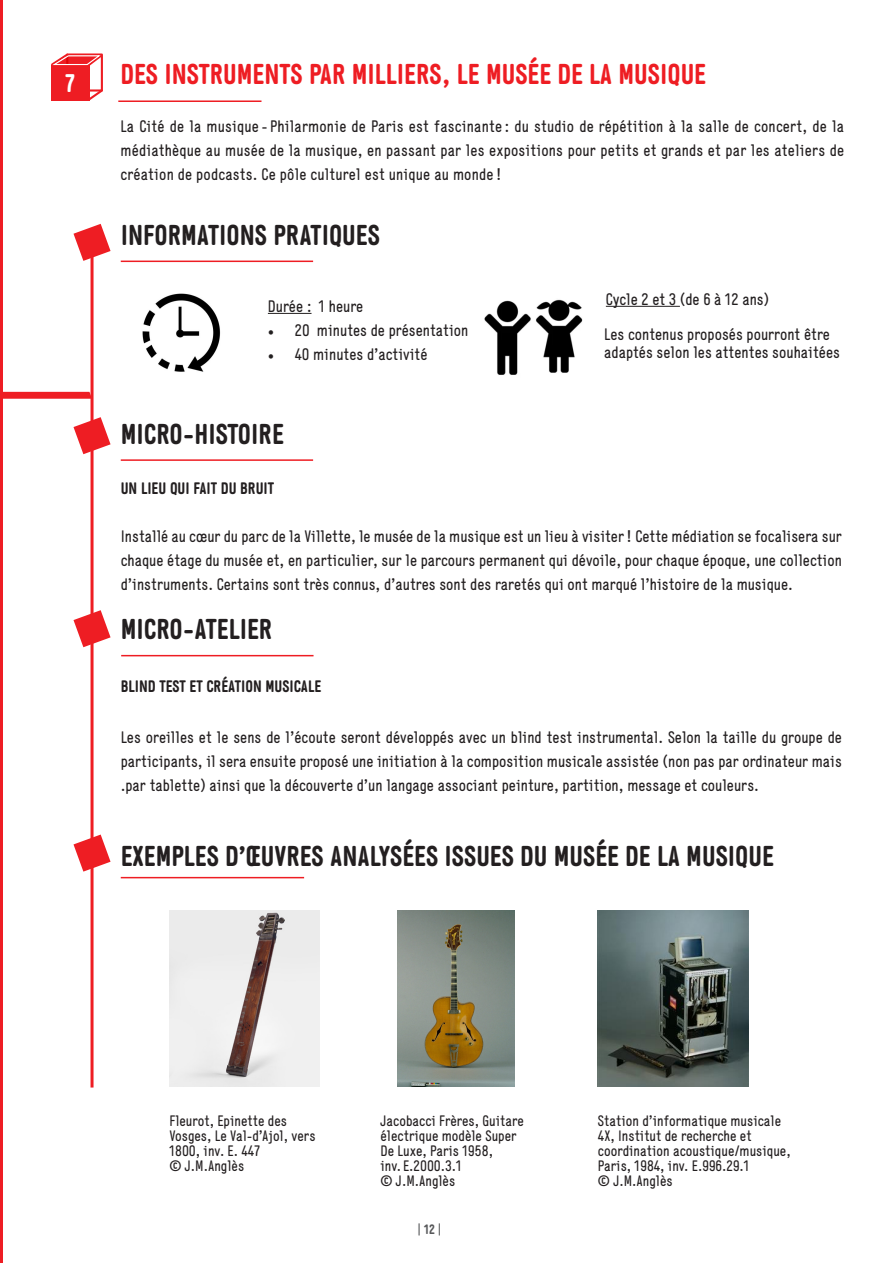
<style>
.page{position:relative;width:893px;height:1263px;background:#fff}
.page>*{position:absolute;margin:0;border:0;box-sizing:border-box;transform-origin:0 0}
.t1{font:700 28.5px "Generika";color:#231f20}
.t2{font:700 28.5px "Generika";color:#ee1d23}
.t3{font:700 25.35px "Generika";color:#fff}
.t4{font:16.5px/24px "Generika";color:#231f20;text-align:justify}
.t5{font:700 16.5px "Generika";color:#231f20}
.t6{font:15px/15px "Generika";color:#231f20}
.t7{font:13.5px "Generika";color:#57585a}
.s1{font-family:"Minion Pro"}
.s2{font-weight:700}
</style>
<div class="page">
<div style="left:66px;top:53px;width:37px;height:39px;border:2px solid #ee1d23"></div>
<div style="left:51px;top:65px;width:38px;height:35px;background:#ee1d23"></div>
<svg style="left:86px;top:88px;width:17px;height:13px"></svg>
<svg style="left:51px;top:53px;width:52px;height:15px"></svg>
<svg style="left:73px;top:417px;width:38px;height:37px"></svg>
<svg style="left:2px;top:392px;width:89px;height:7px"></svg>
<svg style="left:73px;top:224px;width:38px;height:37px"></svg>
<hr style="left:118px;top:100px;width:143px;height:2px;background:#ee1d23">
<svg style="left:73px;top:610px;width:38px;height:37px"></svg>
<svg style="left:73px;top:834px;width:38px;height:38px"></svg>
<hr style="left:91px;top:237px;width:3px;height:850px;background:#ee1d23">
<hr style="left:121px;top:877px;width:183px;height:1px;background:#ee1d23">
<hr style="left:121px;top:459px;width:192px;height:2px;background:#ee1d23">
<hr style="left:121px;top:655px;width:193px;height:1px;background:#ee1d23">
<hr style="left:121px;top:261px;width:192px;height:1px;background:#ee1d23">
<hr style="left:268px;top:313px;width:43px;height:1px;background:#231f20">
<img style="left:169px;top:910px;width:151px;height:176px">
<img style="left:397px;top:910px;width:117px;height:176px">
<img style="left:598px;top:910px;width:150px;height:176px">
<img style="left:484px;top:300px;width:47px;height:75px">
<img style="left:536px;top:299px;width:47px;height:74px">
<img style="left:142px;top:293px;width:79px;height:79px">
<hr style="left:0;top:0;width:2px;height:1263px;background:#ee1d23">
<hr style="left:606px;top:306px;width:74px;height:1px;background:#231f20">
<p class="t3" style="left:65px;top:68px;width:12px">7</p>
<p class="t2" style="left:120px;top:57px;width:587px">DES INSTRUMENTS PAR MILLIERS, LE MUSÉE DE LA MUSIQUE</p>
<p class="t4" style="left:120px;top:114px;width:725px">La Cité de la musique - Philarmonie de Paris est fascinante : du studio de répétition à la salle de concert, de la médiathèque au musée de la musique, en passant par les expositions pour petits et grands et par les ateliers de création de podcasts. Ce pôle culturel est unique au monde !</p>
<p class="t1" style="left:121px;top:218px;width:261px">INFORMATIONS PRATIQUES</p>
<p class="t4" style="left:268px;top:294px;width:97px">Durée : 1 heure</p>
<p class="t4" style="left:268px;top:318px;width:202px"><span class="s1">•</span> 20 minutes de présentation</p>
<p class="t4" style="left:268px;top:342px;width:161px"><span class="s1">•</span> 40 minutes d’activité</p>
<p class="t1" style="left:121px;top:417px;width:165px">MICRO-HISTOIRE</p>
<p class="t4" style="left:606px;top:287px;width:165px">Cycle 2 et 3 (de 6 à 12 ans)</p>
<p class="t4" style="left:604px;top:325px;width:237px;line-height:18px">Les contenus proposés pourront être adaptés selon les attentes souhaitées</p>
<p class="t5" style="left:121px;top:479px;width:155px">UN LIEU QUI FAIT DU BRUIT</p>
<p class="t4" style="left:121px;top:524px;width:723px">Installé au cœur du parc de la Villette, le musée de la musique est un lieu à visiter! Cette médiation se focalisera sur chaque étage du musée et, en particulier, sur le parcours permanent qui dévoile, pour chaque époque, une collection d’instruments. Certains sont très connus, d’autres sont des raretés qui ont marqué l’histoire de la musique.</p>
<p class="t1" style="left:121px;top:612px;width:153px">MICRO-ATELIER</p>
<p class="t5" style="left:121px;top:676px;width:202px">BLIND TEST ET CRÉATION MUSICALE</p>
<p class="t4" style="left:121px;top:725px;width:723px">Les oreilles et le sens de l’écoute seront développés avec un blind test instrumental. Selon la taille du groupe de participants, il sera ensuite proposé une initiation à la composition musicale assistée (non pas par ordinateur mais .par tablette) ainsi que la découverte d’un langage associant peinture, partition, message et couleurs.</p>
<p class="t1" style="left:121px;top:839px;width:655px">EXEMPLES D’ŒUVRES ANALYSÉES ISSUES DU MUSÉE DE LA MUSIQUE</p>
<p class="t6" style="left:169px;top:1113px;width:148px">Fleurot, Epinette des<br>Vosges, Le Val-d’Ajol, vers<br>1800, inv. E. 447<br>© J.M.Anglès</p>
<p class="t6" style="left:380px;top:1113px;width:145px">Jacobacci Frères, Guitare électrique modèle Super<br>De Luxe, Paris 1958,<br>inv. E.2000.3.1</p>
<p class="t6" style="left:380px;top:1173px;width:76px">© J.M.Anglès</p>
<p class="t7" style="left:417px;top:1222px;width:25px">| <span class="s2">12</span> |</p>
<p class="t6" style="left:598px;top:1113px;width:194px">Station d’informatique musicale<br>4X, Institut de recherche et coordination acoustique/musique,<br>Paris, 1984, inv. E.996.29.1</p>
<p class="t6" style="left:598px;top:1173px;width:76px">© J.M.Anglès</p>
</div>
